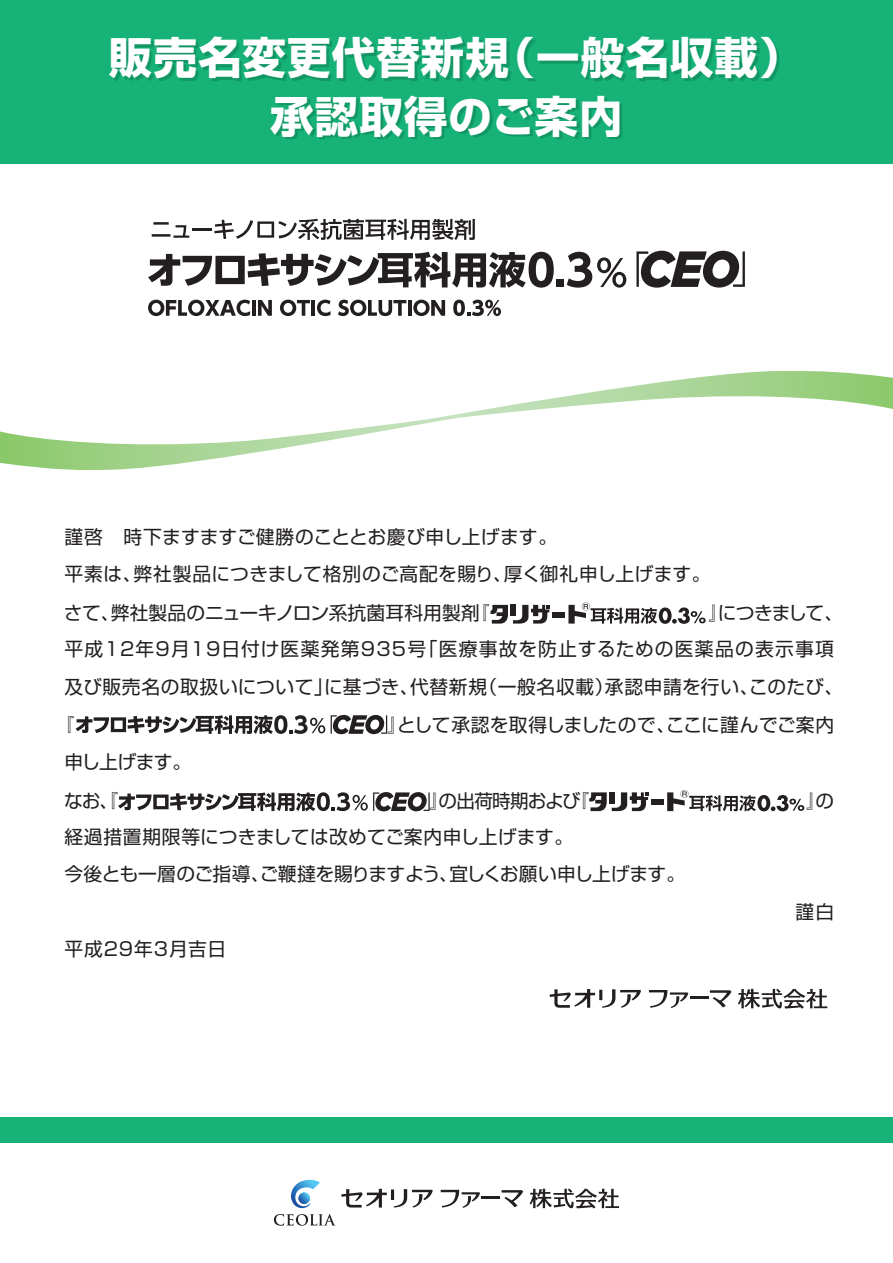
<style>
.page{position:relative;width:893px;height:1263px;background:#fff}
.page>*{position:absolute;margin:0;border:0;box-sizing:border-box;transform-origin:0 0}
.t1{font:700 43.5px "Shin Go Pro";letter-spacing:.025em;color:#fff}
.t2{font:18.75px "Shin Go Pro";letter-spacing:.015em;color:#231f20}
.t3{font:18.75px "Shin Go Pro";letter-spacing:.035em;color:#231f20}
.t4{font:18.75px "Shin Go Pro";letter-spacing:.07em;color:#231f20}
.t5{font:18.75px "Shin Go Pro";letter-spacing:-.03em;color:#231f20}
.t6{font:18.75px "Shin Go Pro";letter-spacing:-.035em;color:#231f20}
.t7{font:18.75px "Shin Go Pro";letter-spacing:.05em;color:#231f20}
.t8{font:700 18.75px "Shin Go Pro";color:#231f20}
.s1{font-weight:700}
</style>
<div class="page">
<div style="left:0;top:0;width:893px;height:164px;background:#16b278"></div>
<div style="left:0;top:1117px;width:893px;height:25px;background:#16b278"></div>
<svg style="left:0;top:371px;width:893px;height:99px"></svg>
<div style="left:552px;top:612px;width:13px;height:5px;background:#231f20"></div>
<svg style="left:491px;top:605px;width:59px;height:19px"></svg>
<svg style="left:568px;top:602px;width:138px;height:22px"></svg>
<svg style="left:331px;top:715px;width:56px;height:19px"></svg>
<svg style="left:76px;top:715px;width:249px;height:19px"></svg>
<svg style="left:118px;top:792px;width:312px;height:19px"></svg>
<div style="left:651px;top:799px;width:12px;height:6px;background:#231f20"></div>
<svg style="left:589px;top:792px;width:60px;height:19px"></svg>
<svg style="left:667px;top:790px;width:137px;height:21px"></svg>
<svg style="left:649px;top:990px;width:82px;height:18px"></svg>
<svg style="left:550px;top:989px;width:91px;height:19px"></svg>
<svg style="left:738px;top:989px;width:89px;height:20px"></svg>
<svg style="left:274px;top:1214px;width:62px;height:12px"></svg>
<svg style="left:291px;top:1180px;width:29px;height:28px"></svg>
<svg style="left:441px;top:1190px;width:39px;height:18px"></svg>
<hr style="left:482px;top:1196px;width:18px;height:3px;background:#231f20">
<svg style="left:502px;top:1190px;width:21px;height:17px"></svg>
<svg style="left:341px;top:1189px;width:92px;height:18px"></svg>
<svg style="left:530px;top:1188px;width:89px;height:20px"></svg>
<svg style="left:636px;top:251px;width:109px;height:37px"></svg>
<div style="left:556px;top:279px;width:8px;height:8px;background:#231f20"></div>
<svg style="left:148px;top:252px;width:406px;height:36px"></svg>
<svg style="left:567px;top:252px;width:59px;height:36px"></svg>
<hr style="left:153px;top:222px;width:16px;height:3px;background:#231f20">
<hr style="left:152px;top:234px;width:18px;height:3px;background:#231f20">
<svg style="left:173px;top:225px;width:16px;height:13px"></svg>
<hr style="left:192px;top:228px;width:19px;height:3px;background:#231f20">
<svg style="left:214px;top:219px;width:261px;height:21px"></svg>
<svg style="left:148px;top:300px;width:102px;height:16px"></svg>
<hr style="left:252px;top:300px;width:4px;height:16px;background:#231f20">
<svg style="left:258px;top:300px;width:14px;height:16px"></svg>
<svg style="left:280px;top:300px;width:30px;height:16px"></svg>
<hr style="left:311px;top:300px;width:4px;height:16px;background:#231f20">
<svg style="left:317px;top:300px;width:14px;height:16px"></svg>
<svg style="left:338px;top:300px;width:68px;height:16px"></svg>
<hr style="left:408px;top:300px;width:4px;height:16px;background:#231f20">
<svg style="left:413px;top:300px;width:32px;height:16px"></svg>
<svg style="left:453px;top:300px;width:48px;height:16px"></svg>
<p class="t1" style="left:109px;top:23px;width:695px">販売名変更代替新規（一般名収載）</p>
<p class="t1" style="left:270px;top:82px;width:354px">承認取得のご案内</p>
<p class="t2" style="left:64px;top:521px;width:494px">謹啓　時下ますますご健勝のこととお慶び申し上げます。</p>
<p class="t2" style="left:64px;top:559px;width:648px">平素は、弊社製品につきまして格別のご高配を賜り、厚く御礼申し上げます。</p>
<p class="t2" style="left:64px;top:598px;width:427px">さて、弊社製品のニューキノロン系抗菌耳科用製剤『</p>
<p class="t2" style="left:709px;top:598px;width:136px">』につきまして、</p>
<p class="t4" style="left:64px;top:634px;width:771px">平成12年9月19日付け医薬発第935号「医療事故を防止するための医薬品の表示事項</p>
<p class="t3" style="left:64px;top:671px;width:780px">及び販売名の取扱いについて」に基づき、代替新規（一般名収載）承認申請を行い、このたび、</p>
<p class="t8" style="left:55px;top:710px;width:20px">『</p>
<p class="t2" style="left:388px;top:709px;width:448px">』として承認を取得しましたので、ここに謹んでご案内</p>
<p class="t2" style="left:64px;top:746px;width:128px">申し上げます。</p>
<p class="t2" style="left:64px;top:785px;width:55px">なお、<span class="s1">『</span></p>
<p class="t6" style="left:430px;top:785px;width:161px">』の出荷時期および『</p>
<p class="t2" style="left:807px;top:785px;width:29px">』の</p>
<p class="t2" style="left:64px;top:821px;width:510px">経過措置期限等につきましては改めてご案内申し上げます。</p>
<p class="t5" style="left:64px;top:859px;width:622px">今後とも一層のご指導、ご鞭撻を賜りますよう、宜しくお願い申し上げます。</p>
<p class="t2" style="left:796px;top:896px;width:40px">謹白</p>
<p class="t7" style="left:64px;top:934px;width:163px">平成29年3月吉日</p>
</div>
